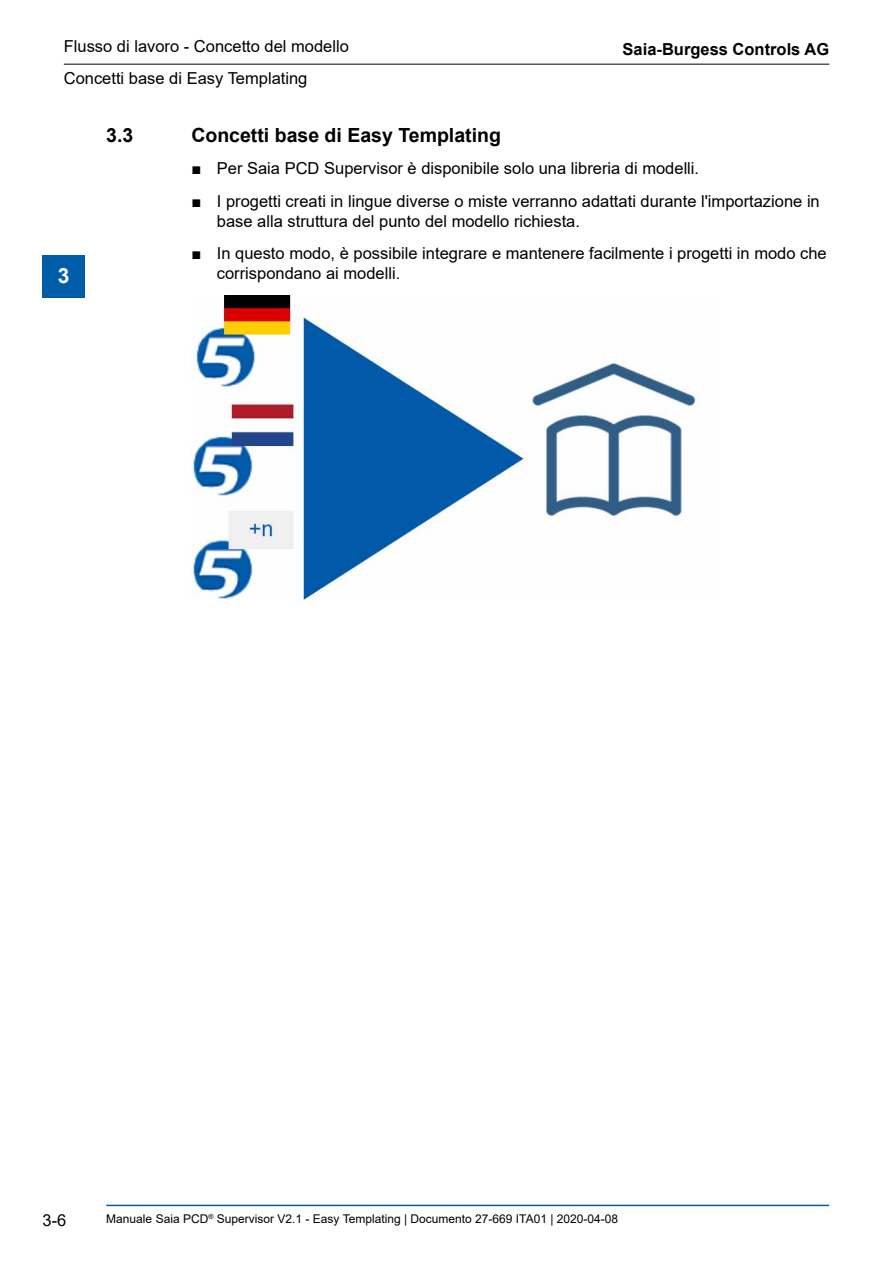
<style>
.page{position:relative;width:893px;height:1263px;background:#fff}
.page>*{position:absolute;margin:0;border:0;box-sizing:border-box;transform-origin:0 0}
.t1{font:700 21px "Arial";color:#fff}
.Ueberschrift_2{font:700 19.5px "Arial";color:#000}
.t2{font:16.5px/19.8px "Arial";color:#000}
.t3{font:700 16.5px "Arial";color:#000}
.t4{font:12px "Arial";color:#000}
</style>
<div class="page">
<hr style="left:64px;top:64px;width:765px;height:1px;background:#000">
<hr style="left:106px;top:1205px;width:723px;height:1px;background:#005da9">
<div style="left:43px;top:255px;width:42px;height:43px;background:#005da9"></div>
<img style="left:191px;top:295px;width:506px;height:305px">
<p class="t2" style="left:64px;top:37px;width:287px">Flusso di lavoro - Concetto del modello</p>
<p class="t2" style="left:64px;top:68px;width:245px">Concetti base di Easy Templating</p>
<p class="t3" style="left:623px;top:37px;width:208px">Saia-Burgess Controls AG</p>
<p class="t1" style="left:58px;top:261px;width:13px">3</p>
<p class="Ueberschrift_2" style="left:106px;top:121px;width:29px">3.3</p>
<p class="Ueberschrift_2" style="left:191px;top:121px;width:311px">Concetti base di Easy Templating</p>
<p class="t2" style="left:191px;top:159px;width:509px">■ Per Saia PCD Supervisor è disponibile solo una libreria di modelli.</p>
<p class="t2" style="left:217px;top:191px;width:604px;text-indent:-26px">■ I progetti creati in lingue diverse o miste verranno adattati durante l'importazione in base alla struttura del punto del modello richiesta.</p>
<p class="t2" style="left:217px;top:243px;width:611px;text-indent:-26px">■ In questo modo, è possibile integrare e mantenere facilmente i progetti in modo che corrispondano ai modelli.</p>
<p class="t2" style="left:43px;top:1210px;width:25px">3-6</p>
<p class="t4" style="left:106px;top:1211px;width:513px">Manuale Saia PCD<sup>®</sup> Supervisor V2.1 - Easy Templating | Documento 27-669 ITA01 | 2020-04-08</p>
</div>
